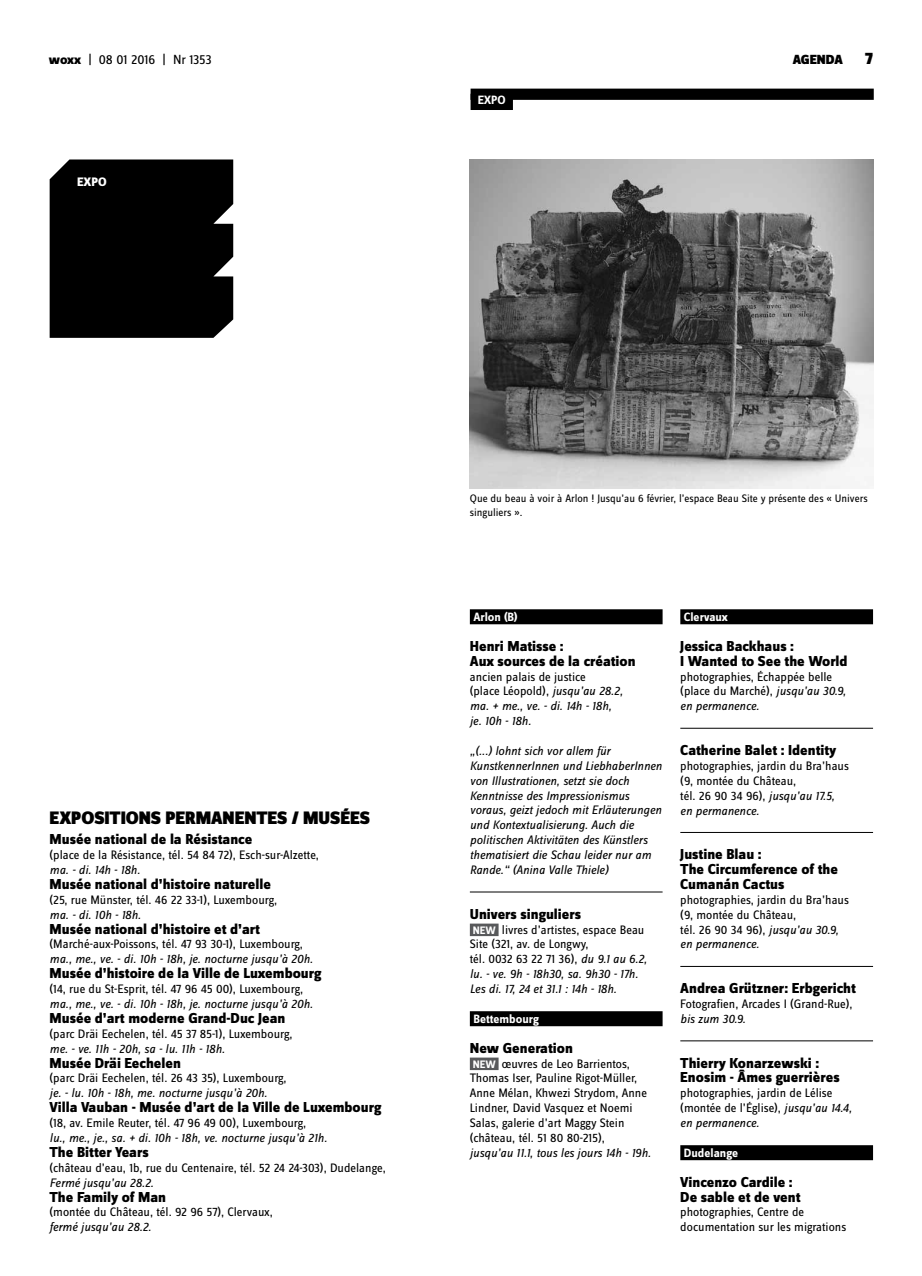
<style>
.page{position:relative;width:922px;height:1276px;background:#fff}
.page>*{position:absolute;margin:0;border:0;box-sizing:border-box;transform-origin:0 0}
.t1{font:900 18.75px "Zine Sans Dis";color:#000}
.t2{font:900 17.5px "Zine Sans Dis";color:#000}
.t3{font:800 15px/14.9px "Zine Sans Dis";color:#000}
.t4{font:13.75px "Zine Sans Dis";letter-spacing:-.01em;color:#000}
.t5{font:900 13.75px "Zine Sans Dis";color:#000}
.t6{font:12.75px/14.9px "Zine Sans Dis";color:#000}
.t7{font:italic 12.75px/14.9px "Zine Sans Dis";color:#000}
.t8{font:800 12.75px "Zine Sans Dis";color:#fff}
.t9{font:700 12.5px "Zine Sans Dis";color:#fff}
.t10{font:11.25px/14.9px "Zine Sans Dis";color:#000}
.s1{font-weight:800}
.s2{font-style:normal}
.s3{font-weight:700;font-size:11.25px;color:#fff}
.s4{font-style:italic}
</style>
<div class="page">
<div style="left:469px;top:609px;width:193px;height:15px;background:#000"></div>
<hr style="left:469px;top:892px;width:193px;height:1px;background:#000">
<div style="left:469px;top:923px;width:29px;height:13px;background:#58595b"></div>
<div style="left:469px;top:1011px;width:193px;height:15px;background:#000"></div>
<div style="left:469px;top:1057px;width:29px;height:13px;background:#58595b"></div>
<div style="left:680px;top:609px;width:192px;height:15px;background:#000"></div>
<hr style="left:680px;top:728px;width:192px;height:1px;background:#000">
<hr style="left:680px;top:832px;width:192px;height:1px;background:#000">
<hr style="left:680px;top:966px;width:192px;height:1px;background:#000">
<hr style="left:680px;top:1040px;width:192px;height:1px;background:#000">
<div style="left:680px;top:1145px;width:192px;height:15px;background:#000"></div>
<div style="left:50px;top:159px;width:183px;height:179px;background:#000"></div>
<div style="left:470px;top:89px;width:403px;height:11px;background:#000"></div>
<div style="left:470px;top:94px;width:43px;height:16px;background:#000"></div>
<img style="left:469px;top:159px;width:403px;height:329px">
<p class="t4" style="left:49px;top:53px;width:164px"><span class="s1">woxx</span> | 08 01 2016 | Nr 1353</p>
<p class="t5" style="left:792px;top:53px;width:52px">AGENDA</p>
<h2 class="t2" style="left:865px;top:49px;width:9px">7</h2>
<p class="t8" style="left:77px;top:175px;width:31px">EXPO</p>
<p class="t9" style="left:477px;top:93px;width:30px">EXPO</p>
<h1 class="t1" style="left:50px;top:807px;width:174px">EXPOSITIONS PERMANEN</h1>
<h1 class="t1" style="left:256px;top:807px;width:115px">TES / MUSÉES</h1>
<p class="t3" style="left:50px;top:833px;width:204px">Musée national de la Résistance</p>
<p class="t6" style="left:50px;top:848px;width:271px">(place de la Résistance, tél. 54 84 72), Esch-sur-Alzette,</p>
<p class="t7" style="left:50px;top:862px;width:92px">ma. - di. 14h - 18h.</p>
<p class="t3" style="left:50px;top:877px;width:223px">Musée national d’histoire naturelle</p>
<p class="t6" style="left:50px;top:893px;width:229px">(25, rue Münster, tél. 46 22 33-1), Luxembourg,</p>
<p class="t7" style="left:50px;top:907px;width:93px">ma. - di. 10h - 18h.</p>
<p class="t3" style="left:50px;top:922px;width:212px">Musée national d’histoire et d’art</p>
<p class="t6" style="left:50px;top:937px;width:255px">(Marché-aux-Poissons, tél. 47 93 30-1), Luxembourg,</p>
<p class="t7" style="left:50px;top:952px;width:265px">ma., me., ve. - di. 10h - 18h, je. nocturne jusqu’à 20h.</p>
<p class="t3" style="left:50px;top:966px;width:273px">Musée d’histoire de la Ville de Luxembourg</p>
<p class="t6" style="left:50px;top:982px;width:255px">(14, rue du St-Esprit, tél. 47 96 45 00), Luxembourg,</p>
<p class="t7" style="left:50px;top:996px;width:265px">ma., me., ve. - di. 10h - 18h, je. nocturne jusqu’à 20h.</p>
<p class="t3" style="left:50px;top:1011px;width:237px">Musée d’art moderne Grand-Duc Jean</p>
<p class="t6" style="left:50px;top:1027px;width:244px">(parc Dräi Eechelen, tél. 45 37 85-1), Luxembourg,</p>
<p class="t7" style="left:50px;top:1041px;width:177px">me. - ve. 11h - 20h, sa - lu. 11h - 18h.</p>
<p class="t3" style="left:50px;top:1056px;width:133px">Musée Dräi Eechelen</p>
<p class="t6" style="left:50px;top:1071px;width:238px">(parc Dräi Eechelen, tél. 26 43 35), Luxembourg,</p>
<p class="t7" style="left:50px;top:1085px;width:219px">je. - lu. 10h - 18h, me. nocturne jusqu’à 20h.</p>
<p class="t3" style="left:50px;top:1100px;width:333px">Villa Vauban - Musée d’art de la Ville de Luxembourg</p>
<p class="t6" style="left:50px;top:1116px;width:258px">(18, av. Emile Reuter, tél. 47 96 49 00), Luxembourg,</p>
<p class="t7" style="left:50px;top:1130px;width:279px">lu., me., je., sa. + di. 10h - 18h, ve. nocturne jusqu’à 21h.</p>
<p class="t3" style="left:50px;top:1145px;width:101px">The Bitter Years</p>
<p class="t6" style="left:50px;top:1161px;width:337px">(château d’eau, 1b, rue du Centenaire, tél. 52 24 24-303), Dudelange,</p>
<p class="t7" style="left:50px;top:1175px;width:105px">Fermé jusqu’au 28.2.</p>
<p class="t3" style="left:50px;top:1190px;width:118px">The Family of Man</p>
<p class="t6" style="left:50px;top:1205px;width:225px">(montée du Château, tél. 92 96 57), Clervaux,</p>
<p class="t7" style="left:50px;top:1219px;width:103px">fermé jusqu’au 28.2.</p>
<p class="t10" style="left:469px;top:491px;width:399px">Que du beau à voir à Arlon ! Jusqu’au 6 février, l’espace Beau Site y présente des « Univers singuliers ».</p>
<p class="t9" style="left:473px;top:610px;width:46px">Arlon (B)</p>
<p class="t3" style="left:469px;top:639px;width:167px">Henri Matisse :<br>Aux sources de la création</p>
<p class="t7" style="left:469px;top:669px;width:154px"><span class="s2">ancien palais de justice<br>(place Léopold),</span> jusqu’au 28.2, ma. + me., ve. - di. 14h - 18h, je. 10h - 18h.</p>
<p class="t7" style="left:469px;top:743px;width:194px">„(...) lohnt sich vor allem für KunstkennerInnen und LiebhaberInnen von Illustrationen, setzt sie doch Kenntnisse des Impressionismus voraus, geizt jedoch mit Erläuterungen und Kontextualisierung. Auch die politischen Aktivitäten des Künstlers thematisiert die Schau leider nur am Rande.“ (Anina Valle Thiele)</p>
<p class="t3" style="left:469px;top:907px;width:113px">Univers singuliers</p>
<p class="t6" style="left:469px;top:922px;width:179px"><span class="s3">NEW</span> livres d’artistes, espace Beau<br>Site (321, av. de Longwy,<br>tél. 0032 63 22 71 36), <span class="s4">du 9.1 au 6.2, lu. - ve. 9h - 18h30, sa. 9h30 - 17h.<br>Les di. 17, 24 et 31.1 : 14h - 18h.</span></p>
<p class="t9" style="left:473px;top:1012px;width:67px">Bettembourg</p>
<p class="t3" style="left:469px;top:1041px;width:105px">New Generation</p>
<p class="t6" style="left:469px;top:1056px;width:179px"><span class="s3">NEW</span> œuvres de Leo Barrientos,<br>Thomas Iser, Pauline Rigot-Müller,<br>Anne Mélan, Khwezi Strydom, Anne<br>Lindner, David Vasquez et Noemi<br>Salas, galerie d’art Maggy Stein (château, tél. 51 80 80-215),</p>
<p class="t7" style="left:469px;top:1145px;width:182px">jusqu’au 11.1, tous les jours 14h - 19h.</p>
<p class="t9" style="left:683px;top:610px;width:45px">Clervaux</p>
<p class="t3" style="left:680px;top:639px;width:169px">Jessica Backhaus :<br>I Wanted to See the World</p>
<p class="t6" style="left:680px;top:669px;width:167px">photographies, Échappée belle (place du Marché), <span class="s4">jusqu’au 30.9, en permanence.</span></p>
<p class="t3" style="left:680px;top:743px;width:158px">Catherine Balet : Identity</p>
<p class="t6" style="left:680px;top:759px;width:170px">photographies, jardin du Bra’haus (9, montée du Château,<br>tél. 26 90 34 96), <span class="s4">jusqu’au 17.5, en permanence.</span></p>
<p class="t3" style="left:680px;top:847px;width:159px">Justine Blau :<br>The Circumference of the<br>Cumanán Cactus</p>
<p class="t6" style="left:680px;top:893px;width:170px">photographies, jardin du Bra’haus (9, montée du Château,<br>tél. 26 90 34 96), <span class="s4">jusqu’au 30.9, en permanence.</span></p>
<p class="t3" style="left:680px;top:981px;width:177px">Andrea Grützner: Erbgericht</p>
<p class="t6" style="left:680px;top:997px;width:173px">Fotografien, Arcades I (Grand-Rue),</p>
<p class="t7" style="left:680px;top:1011px;width:67px">bis zum 30.9.</p>
<p class="t3" style="left:680px;top:1056px;width:161px">Thierry Konarzewski :<br>Enosim - Âmes guerrières</p>
<p class="t6" style="left:680px;top:1086px;width:173px">photographies, jardin de Lélise (montée de l’Église), <span class="s4">jusqu’au 14.4, en permanence.</span></p>
<p class="t9" style="left:683px;top:1146px;width:56px">Dudelange</p>
<p class="t3" style="left:680px;top:1175px;width:122px">Vincenzo Cardile :<br>De sable et de vent</p>
<p class="t6" style="left:680px;top:1205px;width:167px">photographies, Centre de documentation sur les migrations</p>
</div>
